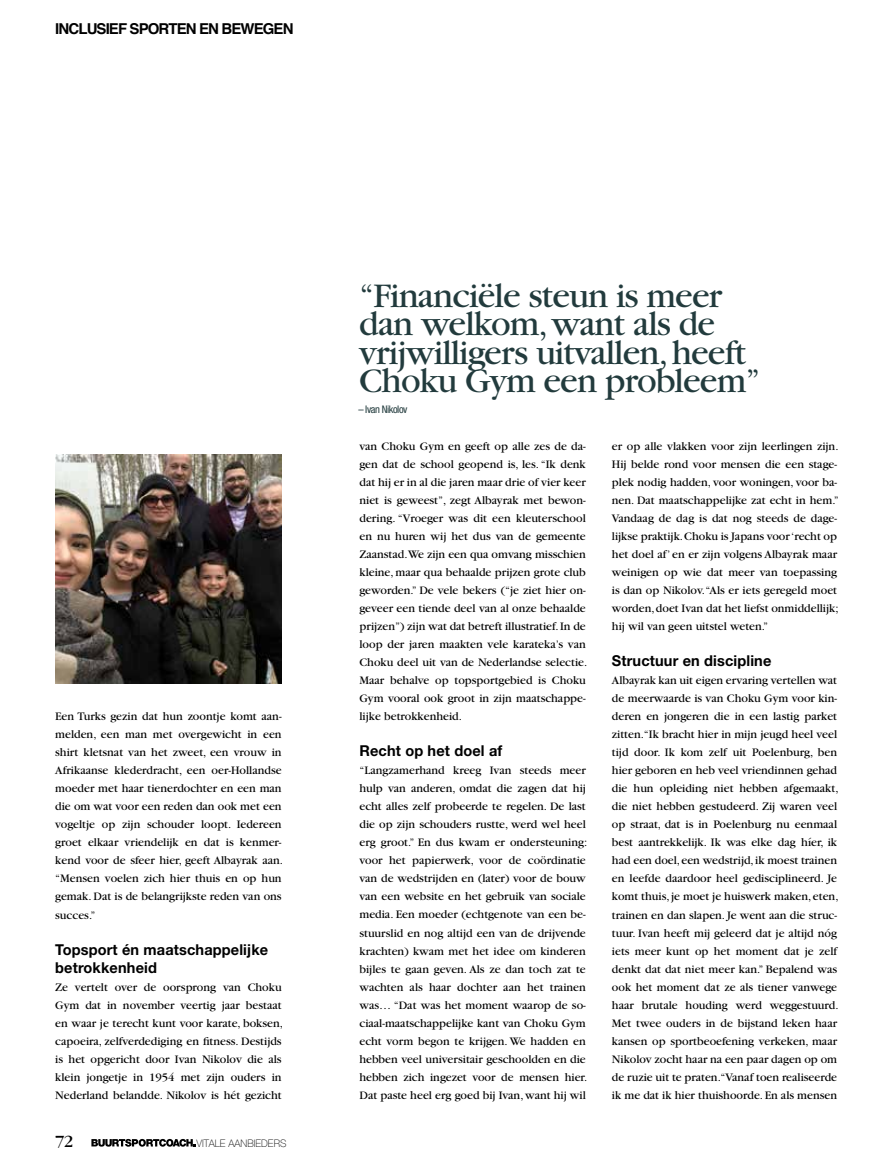
<style>
.page{position:relative;width:893px;height:1170px;background:#fff}
.page>*{position:absolute;margin:0;border:0;box-sizing:border-box;transform-origin:0 0}
.t1{font:36px/28.5px "Garamond";letter-spacing:-.025em;color:#223b3d}
.t2{font:18px "Garamond";color:#000}
.t3{font:700 15px/18px "Helvetica Neue LT Std";letter-spacing:.01em;color:#000}
.t4{font:700 15px "Helvetica";letter-spacing:-.06em;color:#000}
.t5{font:12px/18px "Garamond";color:#000}
.t6{font:condensed 10.5px "Helvetica Neue LT Std";letter-spacing:-.04em;color:#223b3d}
.t7{font:100 10.35px "Helvetica Neue LT Std";letter-spacing:.005em;color:#000}
.s1{color:#fff}
</style>
<div class="page">
<img style="left:55px;top:454px;width:227px;height:230px">
<svg style="left:91px;top:1138px;width:104px;height:8px"></svg>
<p class="t4" style="left:55px;top:16px;width:261px">INCLUSIEF SPORTEN EN BEWEGEN <span class="s1">ES</span></p>
<p class="t5" style="left:55px;top:707px;width:229px">Een Turks gezin dat hun zoontje komt aan&shy;melden, een man met overgewicht in een shirt kletsnat van het zweet, een vrouw in Afrikaanse klederdracht, een oer-Hollandse moeder met haar tienerdochter en een man die om wat voor een reden dan ook met een vogeltje op zijn schouder loopt. Iedereen groet elkaar vriendelijk en dat is kenmer&shy;kend voor de sfeer hier, geeft Albayrak aan. “Mensen voelen zich hier thuis en op hun gemak. Dat is de belangrijkste reden van ons succes.”</p>
<p class="t3" style="left:55px;top:939px;width:214px">Topsport én maatschappelijke betrokkenheid</p>
<p class="t5" style="left:55px;top:977px;width:229px">Ze vertelt over de oorsprong van Choku Gym dat in november veertig jaar bestaat en waar je terecht kunt voor karate, boksen, capoeira, zelfverdediging en fitness. Destijds is het opgericht door Ivan Nikolov die als klein jongetje in 1954 met zijn ouders in Nederland belandde. Nikolov is hét gezicht</p>
<h2 class="t2" style="left:55px;top:1131px;width:20px">72</h2>
<p class="t7" style="left:196px;top:1136px;width:91px">VITALE AANBIEDERS</p>
<h1 class="t1" style="left:359px;top:282px;width:403px">“Financiële steun is meer dan welkom, want als de vrijwilligers uitvallen, heeft<br>Choku Gym een probleem”</h1>
<p class="t6" style="left:358px;top:402px;width:51px">– Ivan Nikolov</p>
<p class="t5" style="left:359px;top:437px;width:229px">van Choku Gym en geeft op alle zes de da&shy;gen dat de school geopend is, les. “Ik denk dat hij er in al die jaren maar drie of vier keer niet is geweest”, zegt Albayrak met bewon&shy;dering. “Vroeger was dit een kleuterschool en nu huren wij het dus van de gemeente Zaanstad.We zijn een qua omvang misschien kleine, maar qua behaalde prijzen grote club geworden.” De vele bekers (“je ziet hier on&shy;geveer een tiende deel van al onze behaalde prijzen”) zijn wat dat betreft illustratief. In de loop der jaren maakten vele karateka’s van Choku deel uit van de Nederlandse selectie.<br>Maar behalve op topsportgebied is Choku Gym vooral ook groot in zijn maatschappe&shy;lijke betrokkenheid.</p>
<p class="t3" style="left:359px;top:741px;width:144px">Recht op het doel af</p>
<p class="t5" style="left:359px;top:761px;width:229px">“Langzamerhand kreeg Ivan steeds meer hulp van anderen, omdat die zagen dat hij echt alles zelf probeerde te regelen. De last die op zijn schouders rustte, werd wel heel erg groot.” En dus kwam er ondersteuning: voor het papierwerk, voor de coördinatie van de wedstrijden en (later) voor de bouw van een website en het gebruik van sociale media. Een moeder (echtgenote van een be&shy;stuurslid en nog altijd een van de drijvende krachten) kwam met het idee om kinderen bijles te gaan geven. Als ze dan toch zat te wachten als haar dochter aan het trainen was… “Dat was het moment waarop de so&shy;ciaal-maatschappelijke kant van Choku Gym echt vorm begon te krijgen. We hadden en hebben veel universitair geschoolden en die hebben zich ingezet voor de mensen hier.<br>Dat paste heel erg goed bij Ivan, want hij wil</p>
<p class="t5" style="left:612px;top:437px;width:228px">er op alle vlakken voor zijn leerlingen zijn.<br>Hij belde rond voor mensen die een stage&shy;plek nodig hadden, voor woningen, voor ba&shy;nen. Dat maatschappelijke zat echt in hem.” Vandaag de dag is dat nog steeds de dage&shy;lijkse praktijk. Choku is Japans voor ‘recht op het doel af’ en er zijn volgens Albayrak maar weinigen op wie dat meer van toepassing is dan op Nikolov.“Als er iets geregeld moet worden, doet Ivan dat het liefst onmiddellijk; hij wil van geen uitstel weten.”</p>
<p class="t3" style="left:612px;top:651px;width:161px">Structuur en discipline</p>
<p class="t5" style="left:612px;top:671px;width:228px">Albayrak kan uit eigen ervaring vertellen wat de meerwaarde is van Choku Gym voor kin&shy;deren en jongeren die in een lastig parket zitten.“Ik bracht hier in mijn jeugd heel veel tijd door. Ik kom zelf uit Poelenburg, ben hier geboren en heb veel vriendinnen gehad die hun opleiding niet hebben afgemaakt, die niet hebben gestudeerd. Zij waren veel op straat, dat is in Poelenburg nu eenmaal best aantrekkelijk. Ik was elke dag híer, ik had een doel, een wedstrijd, ik moest trainen en leefde daardoor heel gedisciplineerd. Je komt thuis, je moet je huiswerk maken, eten, trainen en dan slapen. Je went aan die struc&shy;tuur. Ivan heeft mij geleerd dat je altijd nóg iets meer kunt op het moment dat je zelf denkt dat dat niet meer kan.” Bepalend was ook het moment dat ze als tiener vanwege haar brutale houding werd weggestuurd.<br>Met twee ouders in de bijstand leken haar kansen op sportbeoefening verkeken, maar Nikolov zocht haar na een paar dagen op om de ruzie uit te praten.“Vanaf toen realiseerde ik me dat ik hier thuishoorde. En als mensen</p>
</div>
